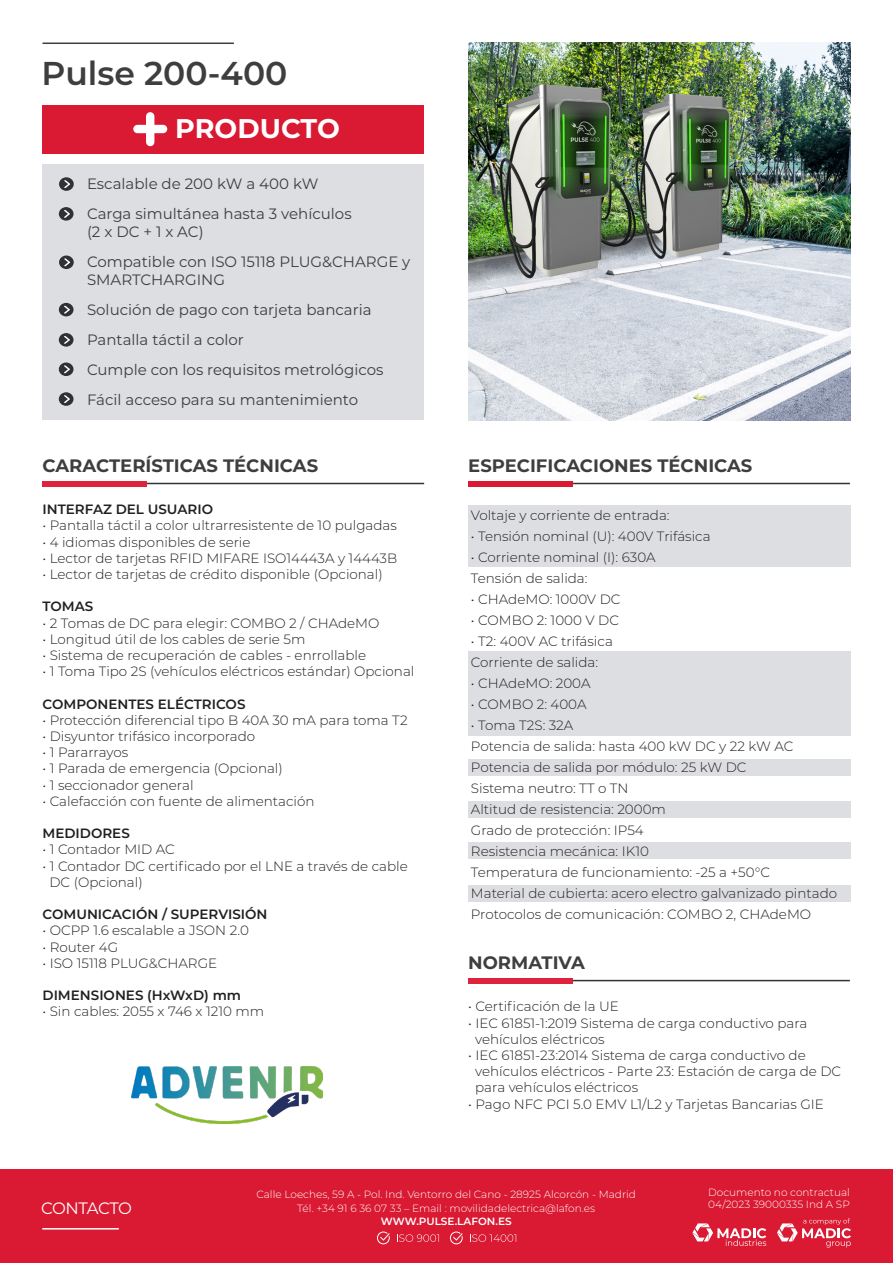
<style>
.page{position:relative;width:893px;height:1263px;background:#fff}
.page>*{position:absolute;margin:0;border:0;box-sizing:border-box;transform-origin:0 0}
.t1{font:600 33px "Montserrat";color:#3e3e3f}
.t2{font:700 27px "Montserrat";color:#fff}
.t3{font:700 18px "Montserrat";color:#3e3e3f}
.t4{font:16.5px "Montserrat";letter-spacing:-.04em;color:#fff}
.t5{font:15px/18px "Montserrat";color:#3e3e3f}
.t6{font:300 13.5px/16.2px "Montserrat";color:#231f20}
.t7{font:600 13.5px "Montserrat";color:#231f20}
.t8{font:300 10.5px "Montserrat";color:#fff}
.t9{font:600 10.5px "Montserrat";color:#fff}
</style>
<div class="page">
<div style="left:468px;top:884px;width:382px;height:17px;background:#dddee2"></div>
<div style="left:468px;top:842px;width:382px;height:17px;background:#dddee2"></div>
<div style="left:468px;top:800px;width:382px;height:17px;background:#dddee2"></div>
<div style="left:468px;top:759px;width:382px;height:17px;background:#dddee2"></div>
<div style="left:468px;top:651px;width:382px;height:85px;background:#dddee2"></div>
<hr style="left:43px;top:43px;width:191px;height:1px;background:#3e3e3f">
<div style="left:43px;top:165px;width:381px;height:255px;background:#dddee2"></div>
<div style="left:43px;top:105px;width:381px;height:48px;background:#da1932"></div>
<div style="left:59px;top:177px;width:15px;height:14px;background:#2f3235;border-radius:50%"></div>
<svg style="left:64px;top:180px;width:6px;height:8px"></svg>
<div style="left:59px;top:207px;width:15px;height:14px;background:#2f3235;border-radius:50%"></div>
<svg style="left:64px;top:210px;width:6px;height:8px"></svg>
<div style="left:59px;top:303px;width:15px;height:13px;background:#2f3235;border-radius:50%"></div>
<div style="left:59px;top:255px;width:15px;height:14px;background:#2f3235;border-radius:50%"></div>
<div style="left:59px;top:333px;width:15px;height:14px;background:#2f3235;border-radius:50%"></div>
<svg style="left:64px;top:306px;width:6px;height:8px"></svg>
<svg style="left:64px;top:258px;width:6px;height:8px"></svg>
<svg style="left:64px;top:336px;width:6px;height:8px"></svg>
<div style="left:468px;top:505px;width:382px;height:62px;background:#dddee2"></div>
<hr style="left:48px;top:483px;width:376px;height:1px;background:#313436">
<div style="left:43px;top:481px;width:104px;height:5px;background:#e0233d"></div>
<hr style="left:474px;top:980px;width:376px;height:1px;background:#313436">
<div style="left:468px;top:978px;width:105px;height:5px;background:#e0233d"></div>
<hr style="left:474px;top:483px;width:376px;height:1px;background:#313436">
<div style="left:468px;top:481px;width:105px;height:5px;background:#da1932"></div>
<div style="left:0;top:1169px;width:893px;height:94px;background:#da1932"></div>
<div style="left:59px;top:362px;width:15px;height:14px;background:#2f3235;border-radius:50%"></div>
<svg style="left:64px;top:365px;width:6px;height:8px"></svg>
<hr style="left:42px;top:1228px;width:77px;height:1px;background:#fff">
<svg style="left:692px;top:1223px;width:74px;height:23px"></svg>
<div style="left:59px;top:392px;width:15px;height:14px;background:#2f3235;border-radius:50%"></div>
<svg style="left:64px;top:395px;width:6px;height:8px"></svg>
<img style="left:132px;top:1067px;width:190px;height:56px">
<img style="left:468px;top:43px;width:382px;height:377px">
<svg style="left:777px;top:1218px;width:74px;height:29px"></svg>
<svg style="left:133px;top:112px;width:34px;height:34px"></svg>
<svg style="left:377px;top:1231px;width:13px;height:13px"></svg>
<svg style="left:397px;top:1234px;width:42px;height:8px"></svg>
<svg style="left:470px;top:1234px;width:46px;height:8px"></svg>
<svg style="left:450px;top:1231px;width:13px;height:13px"></svg>
<p class="t1" style="left:41px;top:50px;width:247px">Pulse 200-400</p>
<p class="t2" style="left:175px;top:109px;width:166px">PRODUCTO</p>
<p class="t5" style="left:87px;top:174px;width:233px">Escalable de 200 kW a 400 kW</p>
<p class="t5" style="left:87px;top:204px;width:266px">Carga simultánea hasta 3 vehículos (2 x DC + 1 x AC)</p>
<p class="t5" style="left:87px;top:252px;width:325px">Compatible con ISO 15118 PLUG&amp;CHARGE y<br>SMARTCHARGING</p>
<p class="t5" style="left:87px;top:300px;width:286px">Solución de pago con tarjeta bancaria</p>
<p class="t5" style="left:87px;top:330px;width:158px">Pantalla táctil a color</p>
<p class="t5" style="left:87px;top:360px;width:298px">Cumple con los requisitos metrológicos</p>
<p class="t5" style="left:87px;top:390px;width:273px">Fácil acceso para su mantenimiento</p>
<p class="t3" style="left:43px;top:452px;width:277px">CARACTERÍSTICAS TÉCNICAS</p>
<p class="t7" style="left:43px;top:500px;width:172px">INTERFAZ DEL USUARIO</p>
<p class="t6" style="left:43px;top:517px;width:356px">• Pantalla táctil a color ultrarresistente de 10 pulgadas</p>
<p class="t6" style="left:43px;top:533px;width:209px">• 4 idiomas disponibles de serie</p>
<p class="t6" style="left:43px;top:549px;width:356px">• Lector de tarjetas RFID MIFARE ISO14443A y 14443B</p>
<p class="t6" style="left:43px;top:566px;width:342px">• Lector de tarjetas de crédito disponible (Opcional)</p>
<p class="t7" style="left:43px;top:597px;width:52px">TOMAS</p>
<p class="t6" style="left:43px;top:614px;width:338px">• 2 Tomas de DC para elegir: COMBO 2 / CHAdeMO</p>
<p class="t6" style="left:43px;top:630px;width:264px">• Longitud útil de los cables de serie 5m</p>
<p class="t6" style="left:43px;top:647px;width:325px">• Sistema de recuperación de cables - enrrollable</p>
<p class="t6" style="left:43px;top:663px;width:373px">• 1 Toma Tipo 2S (vehículos eléctricos estándar) Opcional</p>
<p class="t7" style="left:43px;top:694px;width:204px">COMPONENTES ELÉCTRICOS</p>
<p class="t6" style="left:43px;top:711px;width:367px">• Protección diferencial tipo B 40A 30 mA para toma T2</p>
<p class="t6" style="left:43px;top:728px;width:214px">• Disyuntor trifásico incorporado</p>
<p class="t6" style="left:43px;top:744px;width:87px">• 1 Pararrayos</p>
<p class="t6" style="left:43px;top:760px;width:242px">• 1 Parada de emergencia (Opcional)</p>
<p class="t6" style="left:43px;top:776px;width:153px">• 1 seccionador general</p>
<p class="t6" style="left:43px;top:792px;width:274px">• Calefacción con fuente de alimentación</p>
<p class="t7" style="left:43px;top:824px;width:89px">MEDIDORES</p>
<p class="t6" style="left:43px;top:841px;width:134px">• 1 Contador MID AC</p>
<p class="t6" style="left:49px;top:857px;width:360px;text-indent:-7px">• 1 Contador DC certificado por el LNE a través de cable<br>DC (Opcional)</p>
<p class="t7" style="left:43px;top:905px;width:227px">COMUNICACIÓN / SUPERVISIÓN</p>
<p class="t6" style="left:43px;top:922px;width:208px">• OCPP 1.6 escalable a JSON 2.0</p>
<p class="t6" style="left:43px;top:938px;width:77px">• Router 4G</p>
<p class="t6" style="left:43px;top:954px;width:176px">• ISO 15118 PLUG&amp;CHARGE</p>
<p class="t7" style="left:43px;top:986px;width:200px">DIMENSIONES (HxWxD) mm</p>
<p class="t6" style="left:43px;top:1003px;width:223px">• Sin cables: 2055 x 746 x 1210 mm</p>
<p class="t3" style="left:468px;top:452px;width:286px">ESPECIFICACIONES TÉCNICAS</p>
<p class="t6" style="left:471px;top:506px;width:200px">Voltaje y corriente de entrada:</p>
<p class="t6" style="left:471px;top:527px;width:241px">• Tensión nominal (U): 400V Trifásica</p>
<p class="t6" style="left:471px;top:548px;width:186px">• Corriente nominal (I): 630A</p>
<p class="t6" style="left:471px;top:569px;width:118px">Tensión de salida:</p>
<p class="t6" style="left:471px;top:590px;width:151px">• CHAdeMO: 1000V DC</p>
<p class="t6" style="left:471px;top:611px;width:150px">• COMBO 2: 1000 V DC</p>
<p class="t6" style="left:471px;top:632px;width:143px">• T2: 400V AC trifásica</p>
<p class="t6" style="left:471px;top:653px;width:129px">Corriente de salida:</p>
<p class="t6" style="left:471px;top:674px;width:121px">• CHAdeMO: 200A</p>
<p class="t6" style="left:471px;top:695px;width:117px">• COMBO 2: 400A</p>
<p class="t6" style="left:471px;top:716px;width:104px">• Toma T2S: 32A</p>
<p class="t6" style="left:471px;top:737px;width:324px">Potencia de salida: hasta 400 kW DC y 22 kW AC</p>
<p class="t6" style="left:471px;top:758px;width:277px">Potencia de salida por módulo: 25 kW DC</p>
<p class="t6" style="left:471px;top:779px;width:159px">Sistema neutro: TT o TN</p>
<p class="t6" style="left:471px;top:800px;width:196px">Altitud de resistencia: 2000m</p>
<p class="t6" style="left:471px;top:821px;width:174px">Grado de protección: IP54</p>
<p class="t6" style="left:471px;top:842px;width:180px">Resistencia mecánica: IK10</p>
<p class="t6" style="left:471px;top:863px;width:301px">Temperatura de funcionamiento: -25 a +50°C</p>
<p class="t6" style="left:471px;top:884px;width:368px">Material de cubierta: acero electro galvanizado pintado</p>
<p class="t6" style="left:471px;top:905px;width:342px">Protocolos de comunicación: COMBO 2, CHAdeMO</p>
<p class="t3" style="left:468px;top:949px;width:118px">NORMATIVA</p>
<p class="t6" style="left:468px;top:998px;width:152px">• Certificación de la UE</p>
<p class="t6" style="left:468px;top:1014px;width:341px">• IEC 61851-1:2019 Sistema de carga conductivo para</p>
<p class="t6" style="left:475px;top:1030px;width:131px">vehículos eléctricos</p>
<p class="t6" style="left:475px;top:1046px;width:368px;text-indent:-7px">• IEC 61851-23:2014 Sistema de carga conductivo de vehículos eléctricos - Parte 23: Estación de carga de DC para vehículos eléctricos</p>
<p class="t6" style="left:468px;top:1095px;width:357px">• Pago NFC PCI 5.0 EMV L1/L2 y Tarjetas Bancarias GIE</p>
<p class="t8" style="left:708px;top:1185px;width:143px">Documento no contractual</p>
<p class="t8" style="left:256px;top:1187px;width:381px">Calle Loeches, 59 A - Pol. Ind. Ventorro del Cano - 28925 Alcorcón - Madrid</p>
<p class="t8" style="left:297px;top:1201px;width:299px">Tél. +34 91 6 36 07 33 – Email : movilidadelectrica@lafon.es</p>
<p class="t9" style="left:381px;top:1213px;width:132px">WWW.PULSE.LAFON.ES</p>
<p class="t4" style="left:41px;top:1197px;width:92px">CONTACTO</p>
<p class="t8" style="left:708px;top:1197px;width:143px">04/2023 39000335 Ind A SP</p>
</div>
